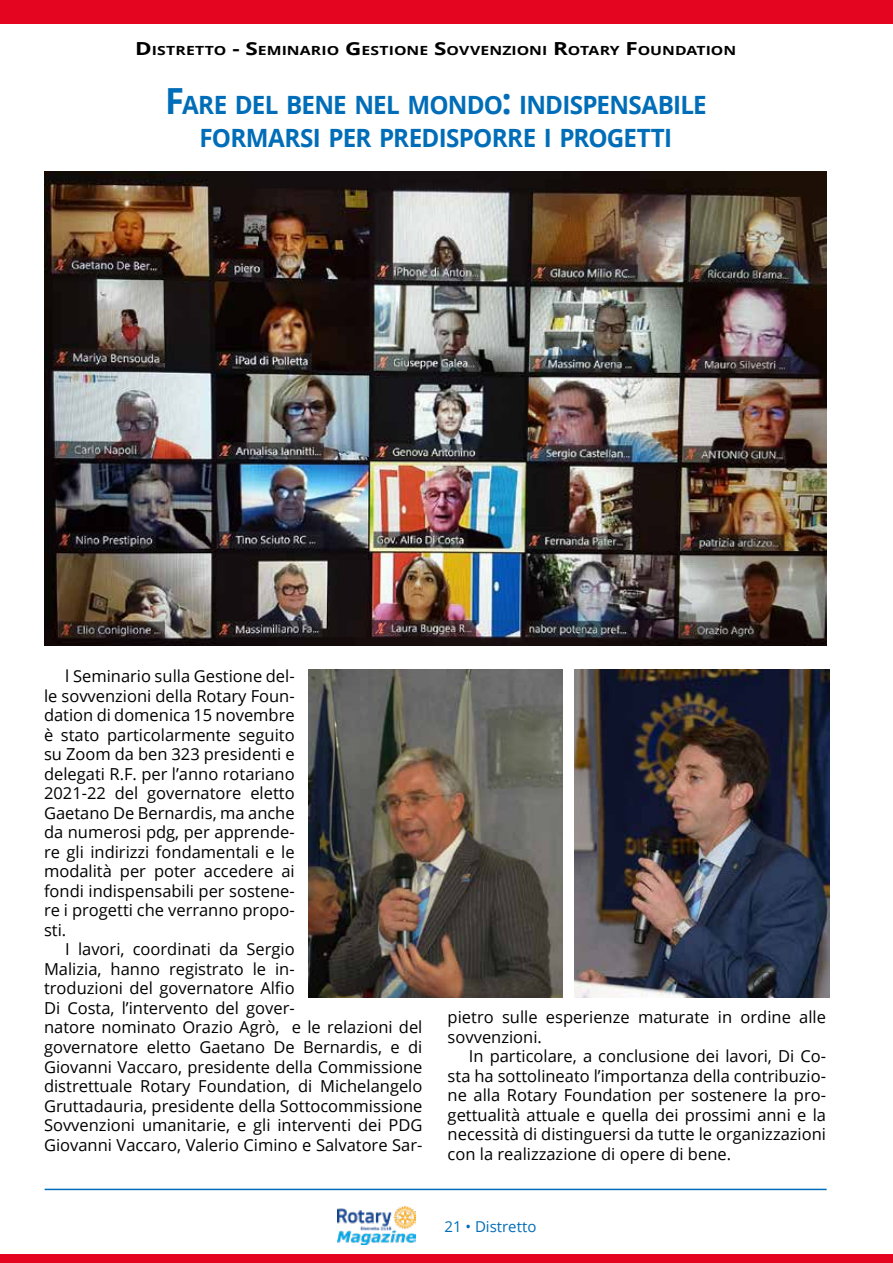
<style>
.page{position:relative;width:893px;height:1263px;background:#fff}
.page>*{position:absolute;margin:0;border:0;box-sizing:border-box;transform-origin:0 0}
.t1{font:700 25.2px/32.7px "Open Sans";letter-spacing:-.03em;color:#006db8;text-align:center;scale:.96 1}
.t2{font:16.5px "Open Sans";color:#000}
.t3{font:15px "Open Sans";color:#006db8}
.t4{font:700 12.6px "Open Sans";color:#000;scale:1.25 1}
.s1{font-size:18px}
.s2{font-size:36px}
</style>
<div class="page">
<img style="left:337px;top:1206px;width:79px;height:39px">
<hr style="left:45px;top:1189px;width:782px;height:1px;background:#006db8">
<div style="left:0;top:1254px;width:893px;height:9px;background:#e40521"></div>
<div style="left:0;top:0;width:893px;height:23px;background:#e40521"></div>
<img style="left:45px;top:171px;width:781px;height:475px">
<img style="left:574px;top:670px;width:255px;height:327px">
<img style="left:308px;top:670px;width:255px;height:327px">
<p class="t4" style="left:135px;top:42px;width:482px"><span class="s1">D</span>ISTRETTO <span class="s1">- S</span>EMINARIO <span class="s1">G</span>ESTIONE <span class="s1">S</span>OVVENZIONI <span class="s1">R</span>OTARY <span class="s1">F</span>OUNDATION</p>
<p class="t1" style="left:165px;top:88px;width:566px"><span class="s2">F</span>ARE DEL BENE NEL MONDO<span class="s2">:</span> INDISPENSABILE<br>FORMARSI PER PREDISPORRE I PROGETTI</p>
<p class="t2" style="left:65px;top:665px;width:231px">l Seminario sulla Gestione del-</p>
<p class="t2" style="left:44px;top:685px;width:252px">le sovvenzioni della Rotary Foun-</p>
<p class="t2" style="left:44px;top:704px;width:252px">dation di domenica 15 novembre</p>
<p class="t2" style="left:44px;top:724px;width:252px">è stato particolarmente seguito</p>
<p class="t2" style="left:44px;top:743px;width:252px">su Zoom da ben 323 presidenti e</p>
<p class="t2" style="left:44px;top:763px;width:252px">delegati R.F. per l’anno rotariano</p>
<p class="t2" style="left:44px;top:782px;width:252px">2021-22 del governatore eletto</p>
<p class="t2" style="left:44px;top:802px;width:252px">Gaetano De Bernardis, ma anche</p>
<p class="t2" style="left:44px;top:821px;width:252px">da numerosi pdg, per apprende-</p>
<p class="t2" style="left:44px;top:841px;width:252px">re gli indirizzi fondamentali e le</p>
<p class="t2" style="left:44px;top:860px;width:252px">modalità per poter accedere ai</p>
<p class="t2" style="left:44px;top:880px;width:252px">fondi indispensabili per sostene-</p>
<p class="t2" style="left:44px;top:899px;width:252px">re i progetti che verranno propo-</p>
<p class="t2" style="left:44px;top:919px;width:24px">sti.</p>
<p class="t2" style="left:65px;top:938px;width:231px">I lavori, coordinati da Sergio</p>
<p class="t2" style="left:44px;top:958px;width:252px">Malizia, hanno registrato le in-</p>
<p class="t2" style="left:44px;top:977px;width:252px">troduzioni del governatore Alfio</p>
<p class="t2" style="left:44px;top:997px;width:252px">Di Costa, l’intervento del gover-</p>
<p class="t2" style="left:44px;top:1016px;width:380px">natore nominato Orazio Agrò, e le relazioni del</p>
<p class="t2" style="left:44px;top:1036px;width:380px">governatore eletto Gaetano De Bernardis, e di</p>
<p class="t2" style="left:44px;top:1055px;width:380px">Giovanni Vaccaro, presidente della Commissione</p>
<p class="t2" style="left:44px;top:1075px;width:380px">distrettuale Rotary Foundation, di Michelangelo</p>
<p class="t2" style="left:44px;top:1094px;width:380px">Gruttadauria, presidente della Sottocommissione</p>
<p class="t2" style="left:44px;top:1114px;width:380px">Sovvenzioni umanitarie, e gli interventi dei PDG</p>
<p class="t2" style="left:44px;top:1133px;width:380px">Giovanni Vaccaro, Valerio Cimino e Salvatore Sar-</p>
<p class="t2" style="left:448px;top:1006px;width:380px">pietro sulle esperienze maturate in ordine alle</p>
<p class="t2" style="left:448px;top:1025px;width:96px">sovvenzioni.</p>
<p class="t2" style="left:469px;top:1045px;width:359px">In particolare, a conclusione dei lavori, Di Co-</p>
<p class="t2" style="left:448px;top:1064px;width:380px">sta ha sottolineato l’importanza della contribuzio-</p>
<p class="t2" style="left:448px;top:1084px;width:380px">ne alla Rotary Foundation per sostenere la pro-</p>
<p class="t2" style="left:448px;top:1103px;width:380px">gettualità attuale e quella dei prossimi anni e la</p>
<p class="t2" style="left:448px;top:1123px;width:380px">necessità di distinguersi da tutte le organizzazioni</p>
<p class="t2" style="left:448px;top:1142px;width:285px">con la realizzazione di opere di bene.</p>
<p class="t3" style="left:444px;top:1216px;width:93px">21 • Distretto</p>
</div>
